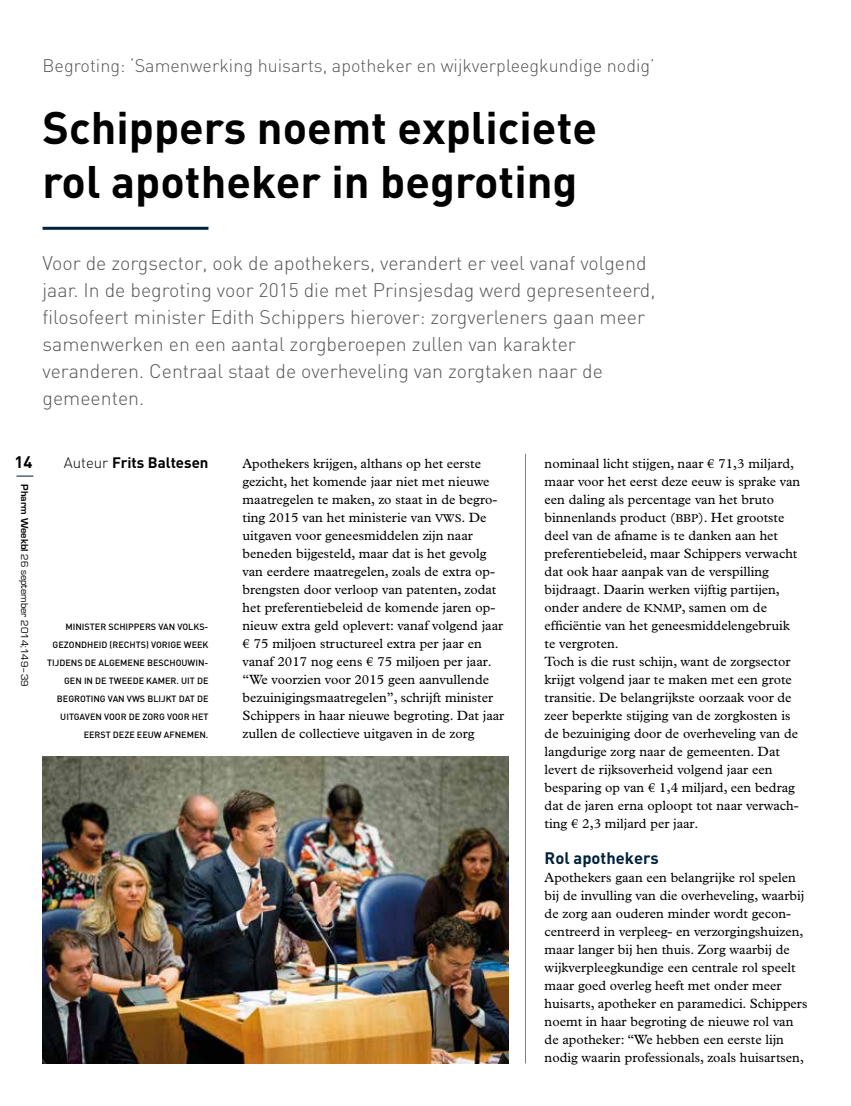
<style>
.page{position:relative;width:851px;height:1106px;background:#fff}
.page>*{position:absolute;margin:0;border:0;box-sizing:border-box;transform-origin:0 0}
.t1{font:700 45px/54px "DIN";color:#000}
.t2{font:300 19.5px/27px "DIN";color:#575756}
.t3{font:300 18px "DIN";color:#575756}
.t4{font:700 16.5px "DIN";color:#01223c}
.t5{font:700 16.5px "DIN";color:#000}
.t6{font:700 15px "DIN";color:#000}
.t7{font:13.5px/18px "Plantin Std";color:#000}
.t8{font:10.5px "Eurostile";color:#000}
.t9{font:500 9px/18px "DIN";color:#000;text-align:right}
.s1{font-family:"DIN";font-weight:300;font-size:19.5px;color:#01223c}
.s2{font-weight:700}
.s3{font-weight:300}
.s4{font-family:"Plantin Std SC850";font-size:11.55px}
</style>
<div class="page">
<hr style="left:525px;top:454px;width:1px;height:609px;background:#ea5153">
<hr style="left:43px;top:227px;width:165px;height:3px;background:#01223c">
<img style="left:43px;top:756px;width:465px;height:307px">
<h3 class="t3" style="left:43px;top:54px;width:613px">Begroting: ‘Samenwerking huisarts, apotheker en wijkverpleegkundige nodig’</h3>
<h1 class="t1" style="left:43px;top:99px;width:556px">Schippers noemt expliciete rol apotheker in begroting</h1>
<p class="t2" style="left:43px;top:249px;width:614px">Voor de zorgsector, ook de apothekers, verandert er veel vanaf volgend jaar. In de begroting voor 2015 die met Prinsjesdag werd gepresenteerd, filosofeert minister Edith Schippers hierover: zorgverleners gaan meer samenwerken en een aantal zorgberoepen zullen van karakter veranderen. Centraal staat de overheveling van zorgtaken naar de gemeenten.</p>
<p class="t5" style="left:15px;top:451px;width:19px">14</p>
<p class="t8" style="left:30px;top:473px;width:214px;rotate:90deg"><span class="s1">|</span> <span class="s2">Pharm Weekbl</span> 26 september 2014;149–39</p>
<p class="t6" style="left:64px;top:453px;width:146px"><span class="s3">Auteur</span> Frits Baltesen</p>
<p class="t9" style="left:47px;top:617px;width:163px">MINISTER SCHIPPERS VAN VOLKS-<br>GEZONDHEID (RECHTS) VORIGE WEEK<br>TIJDENS DE ALGEMENE BESCHOUWIN-<br>GEN IN DE TWEEDE KAMER. UIT DE<br>BEGROTING VAN VWS BLIJKT DAT DE<br>UITGAVEN VOOR DE ZORG VOOR HET<br>EERST DEZE EEUW AFNEMEN.</p>
<p class="t7" style="left:242px;top:455px;width:263px">Apothekers krijgen, althans op het eerste gezicht, het komende jaar niet met nieuwe maatregelen te maken, zo staat in de begro&shy;ting 2015 van het ministerie van <span class="s4">VWS</span>. De uitgaven voor geneesmiddelen zijn naar beneden bijgesteld, maar dat is het gevolg van eerdere maatregelen, zoals de extra op&shy;brengsten door verloop van patenten, zodat het preferentiebeleid de komende jaren op&shy;nieuw extra geld oplevert: vanaf volgend jaar € 75 miljoen structureel extra per jaar en vanaf 2017 nog eens € 75 miljoen per jaar. “We voorzien voor 2015 geen aanvullende bezuinigingsmaatregelen”, schrijft minister Schippers in haar nieuwe begroting. Dat jaar zullen de collectieve uitgaven in de zorg</p>
<p class="t7" style="left:544px;top:455px;width:257px">nominaal licht stijgen, naar € 71,3 miljard, maar voor het eerst deze eeuw is sprake van een daling als percentage van het bruto binnenlands product (<span class="s4">BBP</span>). Het grootste deel van de afname is te danken aan het preferentiebeleid, maar Schippers verwacht dat ook haar aanpak van de verspilling bijdraagt. Daarin werken vijftig partijen, onder andere de <span class="s4">KNMP</span>, samen om de efficiëntie van het geneesmiddelengebruik te vergroten.<br>Toch is die rust schijn, want de zorgsector krijgt volgend jaar te maken met een grote transitie. De belangrijkste oorzaak voor de zeer beperkte stijging van de zorgkosten is de bezuiniging door de overheveling van de langdurige zorg naar de gemeenten. Dat levert de rijksoverheid volgend jaar een besparing op van € 1,4 miljard, een bedrag dat de jaren erna oploopt tot naar verwach&shy;ting € 2,3 miljard per jaar.</p>
<p class="t4" style="left:544px;top:847px;width:115px">Rol apothekers</p>
<p class="t7" style="left:544px;top:869px;width:264px">Apothekers gaan een belangrijke rol spelen bij de invulling van die overheveling, waarbij de zorg aan ouderen minder wordt gecon&shy;centreerd in verpleeg- en verzorgingshuizen, maar langer bij hen thuis. Zorg waarbij de wijkverpleegkundige een centrale rol speelt maar goed overleg heeft met onder meer huisarts, apotheker en paramedici. Schippers noemt in haar begroting de nieuwe rol van de apotheker: “We hebben een eerste lijn nodig waarin professionals, zoals huisartsen,</p>
</div>
